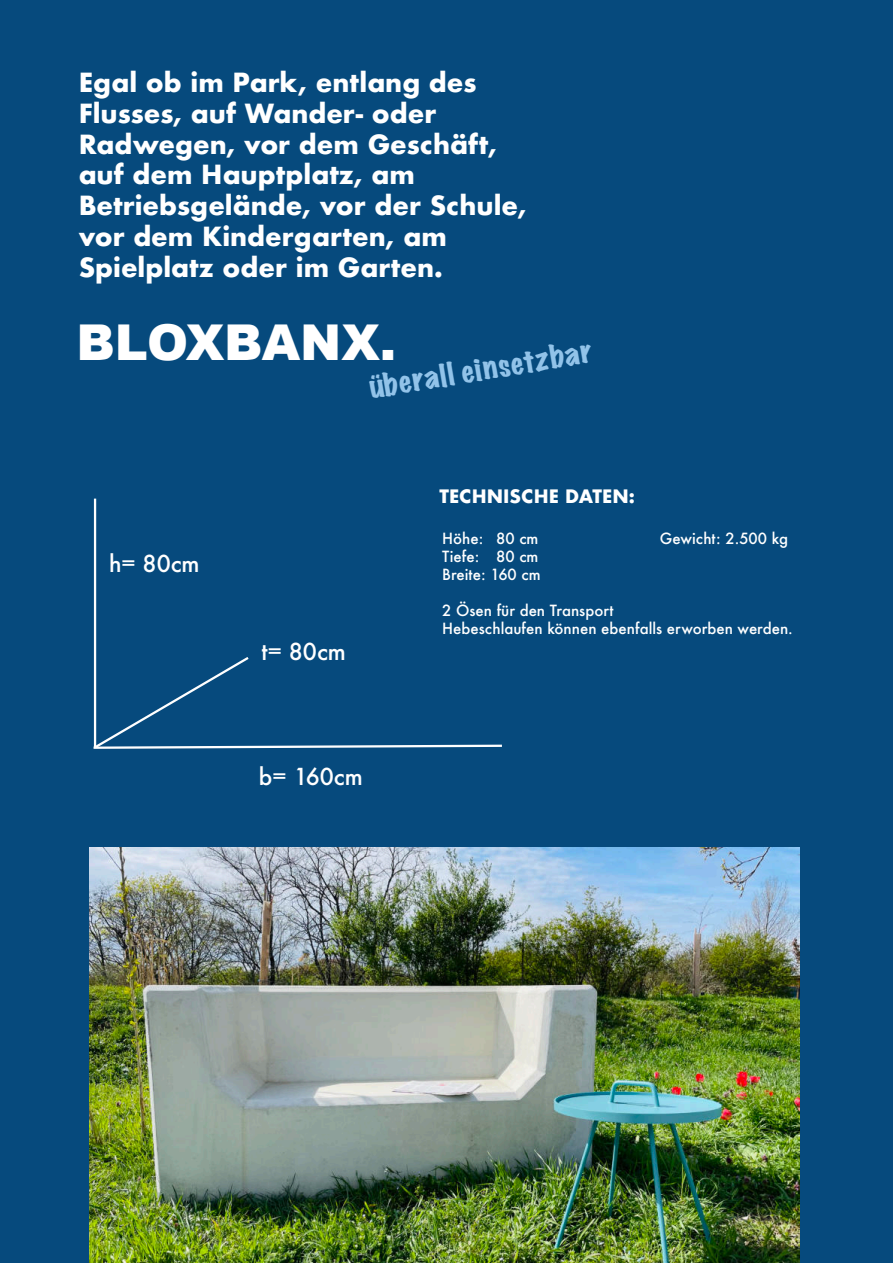
<style>
.page{position:relative;width:893px;height:1263px;background:#064a7d}
.page>*{position:absolute;margin:0;border:0;box-sizing:border-box;transform-origin:0 0}
.t1{font:900 49.35px "Arial";color:#fff}
.t2{font:expanded 28.5px "Marker Felt";color:#92c3e9}
.t3{font:700 25.65px/30.8px "Futura";color:#fff}
.t4{font:500 22.8px "Futura";color:#fff}
.t5{font:700 18px "Futura";color:#fff}
.t6{font:500 15px/18px "Futura";color:#fff}
</style>
<div class="page">
<img style="left:89px;top:847px;width:710px;height:416px">
<hr style="left:94px;top:499px;width:2px;height:248px;background:#fff">
<svg style="left:93px;top:655px;width:409px;height:94px"></svg>
<p class="t3" style="left:79px;top:67px;width:450px">Egal ob im Park, entlang des<br>Flusses, auf Wander- oder<br>Radwegen, vor dem Geschäft, auf dem Hauptplatz, am<br>Betriebsgelände, vor der Schule, vor dem Kindergarten, am<br>Spielplatz oder im Garten.</p>
<h1 class="t1" style="left:77px;top:314px;width:321px">BLOXBANX.</h1>
<p class="t2" style="left:367px;top:373px;width:226px;rotate:-10deg">überall einsetzbar</p>
<p class="t4" style="left:109px;top:550px;width:92px">h= 80cm</p>
<p class="t4" style="left:262px;top:638px;width:86px">t= 80cm</p>
<p class="t4" style="left:259px;top:763px;width:105px">b= 160cm</p>
<p class="t5" style="left:439px;top:484px;width:197px">TECHNISCHE DATEN:</p>
<p class="t6" style="left:442px;top:530px;width:98px">Höhe: 80 cm</p>
<p class="t6" style="left:660px;top:530px;width:130px">Gewicht: 2.500 kg</p>
<p class="t6" style="left:442px;top:548px;width:100px">Tiefe: 80 cm<br>Breite: 160 cm</p>
<p class="t6" style="left:442px;top:602px;width:352px">2 Ösen für den Transport<br>Hebeschlaufen können ebenfalls erworben werden.</p>
</div>
